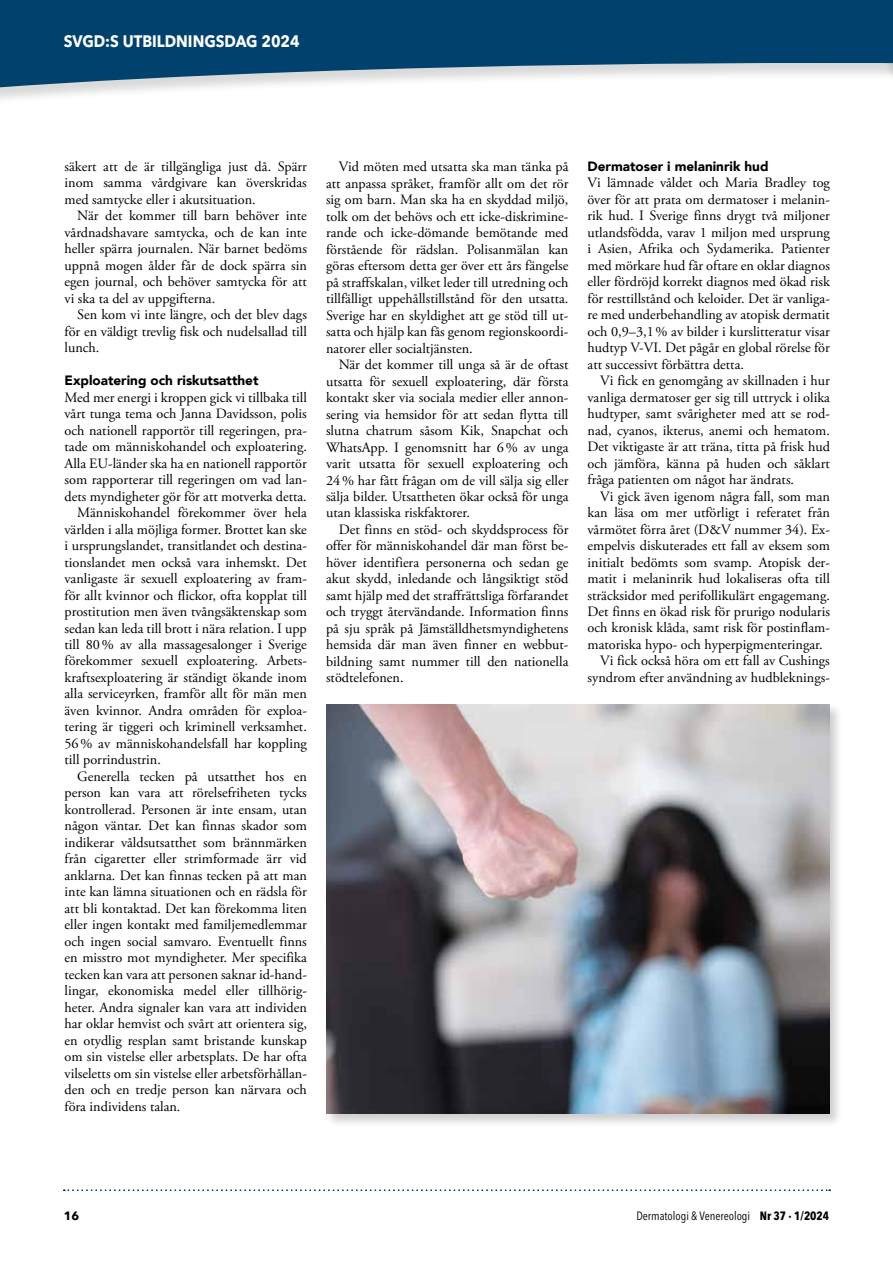
<style>
.page{position:relative;width:893px;height:1263px;background:#fff}
.page>*{position:absolute;margin:0;border:0;box-sizing:border-box;transform-origin:0 0}
.t1{font:700 16.5px "Avenir Next LT Pro";color:#fff;scale:.9 1}
.t2{font:14.25px/16.5px "Adobe Garamond Pro";color:#000;text-align:justify}
.t3{font:900 13.5px "Avenir 95";color:#000}
.t4{font:condensed 12px "Avenir Next LT Pro";color:#000}
.t5{font:700 12px "Avenir Next LT Pro";color:#000}
.s1{font-weight:700}
</style>
<div class="page">
<svg style="left:64px;top:1189px;width:766px;height:2px"></svg>
<div style="left:0;top:0;width:893px;height:106px;background:#000;opacity:.15"></div>
<svg style="left:0;top:0;width:893px;height:88px;background:#2f6386"></svg>
<div style="left:324px;top:702px;width:520px;height:426px;background:#000;opacity:.2"></div>
<img style="left:326px;top:704px;width:503px;height:409px">
<p class="t1" style="left:64px;top:31px;width:264px">SVGD:S UTBILDNINGSDAG 2024</p>
<p class="t2" style="left:65px;top:159px;width:244px">säkert att de är tillgängliga just då. Spärr inom samma vårdgivare kan överskridas med samtycke eller i akutsituation.</p>
<p class="t2" style="left:65px;top:208px;width:244px;text-indent:13px">När det kommer till barn behöver inte vårdnadshavare samtycka, och de kan inte heller spärra journalen. När barnet bedöms uppnå mogen ålder får de dock spärra sin egen journal, och behöver samtycka för att vi ska ta del av uppgifterna.</p>
<p class="t2" style="left:65px;top:307px;width:244px;text-indent:13px">Sen kom vi inte längre, och det blev dags för en väldigt trevlig fisk och nudelsallad till lunch.</p>
<p class="t3" style="left:65px;top:372px;width:195px">Exploatering och riskutsatthet</p>
<p class="t2" style="left:65px;top:389px;width:244px">Med mer energi i kroppen gick vi tillbaka till</p>
<p class="t2" style="left:65px;top:406px;width:244px">vårt tunga tema och Janna Davidsson, polis</p>
<p class="t2" style="left:65px;top:422px;width:244px">och nationell rapportör till regeringen, pra-</p>
<p class="t2" style="left:65px;top:439px;width:244px">tade om människohandel och exploatering.</p>
<p class="t2" style="left:65px;top:455px;width:244px">Alla EU-länder ska ha en nationell rapportör</p>
<p class="t2" style="left:65px;top:472px;width:244px">som rapporterar till regeringen om vad lan-</p>
<p class="t2" style="left:65px;top:488px;width:244px">dets myndigheter gör för att motverka detta.</p>
<p class="t2" style="left:77px;top:505px;width:231px">Människohandel förekommer över hela</p>
<p class="t2" style="left:65px;top:521px;width:244px">världen i alla möjliga former. Brottet kan ske</p>
<p class="t2" style="left:65px;top:538px;width:244px">i ursprungslandet, transitlandet och destina-</p>
<p class="t2" style="left:65px;top:554px;width:244px">tionslandet men också vara inhemskt. Det</p>
<p class="t2" style="left:65px;top:571px;width:244px">vanligaste är sexuell exploatering av fram-</p>
<p class="t2" style="left:65px;top:587px;width:244px">för allt kvinnor och flickor, ofta kopplat till</p>
<p class="t2" style="left:65px;top:604px;width:244px">prostitution men även tvångsäktenskap som</p>
<p class="t2" style="left:65px;top:620px;width:244px">sedan kan leda till brott i nära relation. I upp</p>
<p class="t2" style="left:65px;top:637px;width:244px">till 80% av alla massagesalonger i Sverige</p>
<p class="t2" style="left:65px;top:653px;width:244px">förekommer sexuell exploatering. Arbets-</p>
<p class="t2" style="left:65px;top:670px;width:244px">kraftsexploatering är ständigt ökande inom</p>
<p class="t2" style="left:65px;top:686px;width:244px">alla serviceyrken, framför allt för män men</p>
<p class="t2" style="left:65px;top:703px;width:244px">även kvinnor. Andra områden för exploa-</p>
<p class="t2" style="left:65px;top:719px;width:244px">tering är tiggeri och kriminell verksamhet.</p>
<p class="t2" style="left:65px;top:736px;width:244px">56% av människohandelsfall har koppling</p>
<p class="t2" style="left:65px;top:752px;width:98px">till porrindustrin.</p>
<p class="t2" style="left:77px;top:769px;width:231px">Generella tecken på utsatthet hos en</p>
<p class="t2" style="left:65px;top:785px;width:244px">person kan vara att rörelsefriheten tycks</p>
<p class="t2" style="left:65px;top:802px;width:244px">kontrollerad. Personen är inte ensam, utan</p>
<p class="t2" style="left:65px;top:818px;width:244px">någon väntar. Det kan finnas skador som</p>
<p class="t2" style="left:65px;top:835px;width:244px">indikerar våldsutsatthet som brännmärken</p>
<p class="t2" style="left:65px;top:851px;width:244px">från cigaretter eller strimformade ärr vid</p>
<p class="t2" style="left:65px;top:867px;width:244px">anklarna. Det kan finnas tecken på att man</p>
<p class="t2" style="left:65px;top:884px;width:244px">inte kan lämna situationen och en rädsla för</p>
<p class="t2" style="left:65px;top:900px;width:244px">att bli kontaktad. Det kan förekomma liten</p>
<p class="t2" style="left:65px;top:917px;width:244px">eller ingen kontakt med familjemedlemmar</p>
<p class="t2" style="left:65px;top:933px;width:244px">och ingen social samvaro. Eventuellt finns</p>
<p class="t2" style="left:65px;top:950px;width:244px">en misstro mot myndigheter. Mer specifika</p>
<p class="t2" style="left:65px;top:966px;width:244px">tecken kan vara att personen saknar id-hand-</p>
<p class="t2" style="left:65px;top:983px;width:244px">lingar, ekonomiska medel eller tillhörig-</p>
<p class="t2" style="left:65px;top:999px;width:244px">heter. Andra signaler kan vara att individen</p>
<p class="t2" style="left:65px;top:1016px;width:244px">har oklar hemvist och svårt att orientera sig,</p>
<p class="t2" style="left:65px;top:1032px;width:244px">en otydlig resplan samt bristande kunskap</p>
<p class="t2" style="left:65px;top:1049px;width:244px">om sin vistelse eller arbetsplats. De har ofta</p>
<p class="t2" style="left:65px;top:1065px;width:244px">vilseletts om sin vistelse eller arbetsförhållan-</p>
<p class="t2" style="left:65px;top:1082px;width:244px">den och en tredje person kan närvara och</p>
<p class="t2" style="left:65px;top:1098px;width:117px">föra individens talan.</p>
<p class="t2" style="left:326px;top:159px;width:244px;text-indent:13px">Vid möten med utsatta ska man tänka på att anpassa språket, framför allt om det rör sig om barn. Man ska ha en skyddad miljö, tolk om det behövs och ett icke-diskrimine&shy;rande och icke-dömande bemötande med förstående för rädslan. Polisanmälan kan göras eftersom detta ger över ett års fängelse på straffskalan, vilket leder till utredning och tillfälligt uppehållstillstånd för den utsatta.<br>Sverige har en skyldighet att ge stöd till ut&shy;satta och hjälp kan fås genom regionskoordi&shy;natorer eller socialtjänsten.</p>
<p class="t2" style="left:326px;top:357px;width:244px;text-indent:13px">När det kommer till unga så är de oftast utsatta för sexuell exploatering, där första kontakt sker via sociala medier eller annon&shy;sering via hemsidor för att sedan flytta till slutna chatrum såsom Kik, Snapchat och WhatsApp. I genomsnitt har 6% av unga varit utsatta för sexuell exploatering och 24% har fått frågan om de vill sälja sig eller sälja bilder. Utsattheten ökar också för unga utan klassiska riskfaktorer.</p>
<p class="t2" style="left:326px;top:522px;width:244px;text-indent:13px">Det finns en stöd- och skyddsprocess för offer för människohandel där man först be&shy;höver identifiera personerna och sedan ge akut skydd, inledande och långsiktigt stöd samt hjälp med det straffrättsliga förfarandet och tryggt återvändande. Information finns på sju språk på Jämställdhetsmyndighetens hemsida där man även finner en webbut&shy;bildning samt nummer till den nationella stödtelefonen.</p>
<p class="t3" style="left:588px;top:158px;width:182px">Dermatoser i melaninrik hud</p>
<p class="t2" style="left:588px;top:175px;width:244px">Vi lämnade våldet och Maria Bradley tog över för att prata om dermatoser i melanin&shy;rik hud. I Sverige finns drygt två miljoner utlandsfödda, varav 1 miljon med ursprung i Asien, Afrika och Sydamerika. Patienter med mörkare hud får oftare en oklar diagnos eller fördröjd korrekt diagnos med ökad risk för resttillstånd och keloider. Det är vanliga&shy;re med underbehandling av atopisk dermatit och 0,9–3,1% av bilder i kurslitteratur visar hudtyp V-VI. Det pågår en global rörelse för att successivt förbättra detta.</p>
<p class="t2" style="left:588px;top:373px;width:244px;text-indent:13px">Vi fick en genomgång av skillnaden i hur vanliga dermatoser ger sig till uttryck i olika hudtyper, samt svårigheter med att se rod&shy;nad, cyanos, ikterus, anemi och hematom.<br>Det viktigaste är att träna, titta på frisk hud och jämföra, känna på huden och såklart fråga patienten om något har ändrats.</p>
<p class="t2" style="left:600px;top:488px;width:231px">Vi gick även igenom några fall, som man</p>
<p class="t2" style="left:588px;top:505px;width:244px">kan läsa om mer utförligt i referatet från</p>
<p class="t2" style="left:588px;top:521px;width:244px">vårmötet förra året (D&amp;V nummer 34). Ex-</p>
<p class="t2" style="left:588px;top:538px;width:244px">empelvis diskuterades ett fall av eksem som</p>
<p class="t2" style="left:588px;top:554px;width:244px">initialt bedömts som svamp. Atopisk der-</p>
<p class="t2" style="left:588px;top:571px;width:244px">matit i melaninrik hud lokaliseras ofta till</p>
<p class="t2" style="left:588px;top:587px;width:244px">sträcksidor med perifollikulärt engagemang.</p>
<p class="t2" style="left:588px;top:604px;width:244px">Det finns en ökad risk för prurigo nodularis</p>
<p class="t2" style="left:588px;top:620px;width:244px">och kronisk klåda, samt risk för postinflam-</p>
<p class="t2" style="left:588px;top:637px;width:237px">matoriska hypo- och hyperpigmenteringar.</p>
<p class="t2" style="left:600px;top:653px;width:231px">Vi fick också höra om ett fall av Cushings</p>
<p class="t2" style="left:588px;top:670px;width:244px">syndrom efter användning av hudbleknings-</p>
<p class="t5" style="left:64px;top:1209px;width:17px">16</p>
<p class="t4" style="left:636px;top:1209px;width:194px">Dermatologi &amp; Venereologi <span class="s1">Nr 37 · 1/2024</span></p>
</div>
